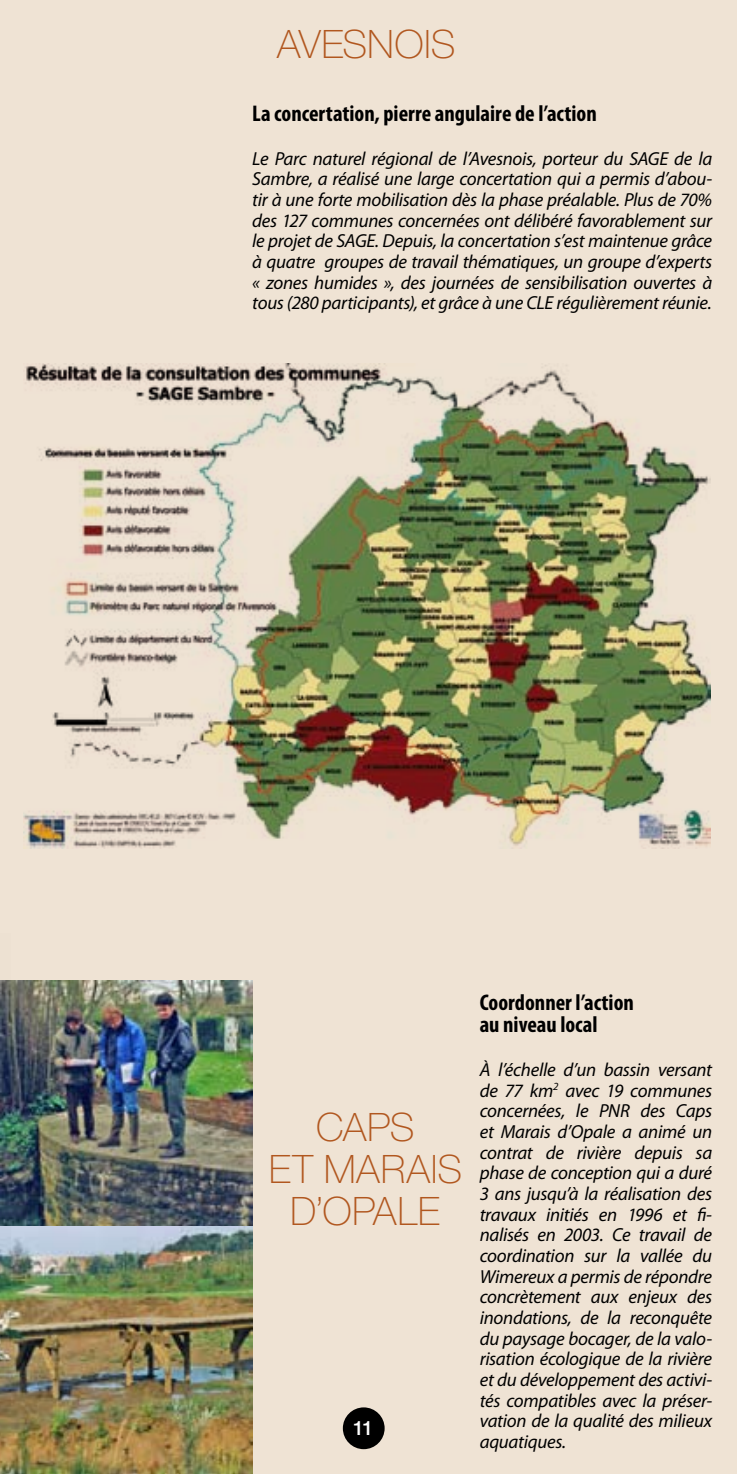
<style>
.page{position:relative;width:737px;height:1474px;background:#fff}
.page>*{position:absolute;margin:0;border:0;box-sizing:border-box;transform-origin:0 0}
.t1{font:300 42px/42px "Nimbus Sans Novus T";letter-spacing:-.03em;color:#b1571f;text-align:center}
.t2{font:700 condensed 22.75px/22.8px "Myriad Pro";color:#000}
.t3{font:600 21px "Nimbus Sans Novus T";color:#fff}
.t4{font:italic 18.9px/20.7px "Myriad Pro";letter-spacing:-.015em;color:#000;text-align:justify}
</style>
<div class="page">
<div style="left:0;top:0;width:737px;height:1473px;background:#efe3d4"></div>
<div style="left:343px;top:1407px;width:41px;height:42px;background:#000;border-radius:50%"></div>
<img style="left:0;top:981px;width:252px;height:492px">
<img style="left:0;top:980px;width:11px;height:425px">
<img style="left:24px;top:363px;width:687px;height:485px">
<h1 class="t1" style="left:276px;top:22px;width:181px">AVESNOIS</h1>
<p class="t2" style="left:252px;top:102px;width:346px">La concertation, pierre angulaire de l’action</p>
<p class="t4" style="left:252px;top:148px;width:461px">Le Parc naturel régional de l’Avesnois, porteur du SAGE de la Sambre, a réalisé une large concertation qui a permis d’abou&shy;tir à une forte mobilisation dès la phase préalable. Plus de 70% des 127 communes concernées ont délibéré favorablement sur le projet de SAGE. Depuis, la concertation s’est maintenue grâce à quatre groupes de travail thématiques, un groupe d’experts « zones humides », des journées de sensibilisation ouvertes à tous (280 participants), et grâce à une CLE régulièrement réunie.</p>
<h1 class="t1" style="left:268px;top:1105px;width:196px">CAPS<br>ET MARAIS<br>D’OPALE</h1>
<p class="t3" style="left:352px;top:1415px;width:22px">11</p>
<p class="t2" style="left:479px;top:990px;width:156px">Coordonner l’action au niveau local</p>
<p class="t4" style="left:479px;top:1058px;width:234px">À l’échelle d’un bassin versant de 77 km<sup>2</sup> avec 19 communes concernées, le PNR des Caps et Marais d’Opale a animé un contrat de rivière depuis sa phase de conception qui a duré 3 ans jusqu’à la réalisation des travaux initiés en 1996 et fi&shy;nalisés en 2003. Ce travail de coordination sur la vallée du Wimereux a permis de répondre concrètement aux enjeux des inondations, de la reconquête du paysage bocager, de la valo&shy;risation écologique de la rivière et du développement des activi&shy;tés compatibles avec la préser&shy;vation de la qualité des milieux aquatiques.</p>
</div>
